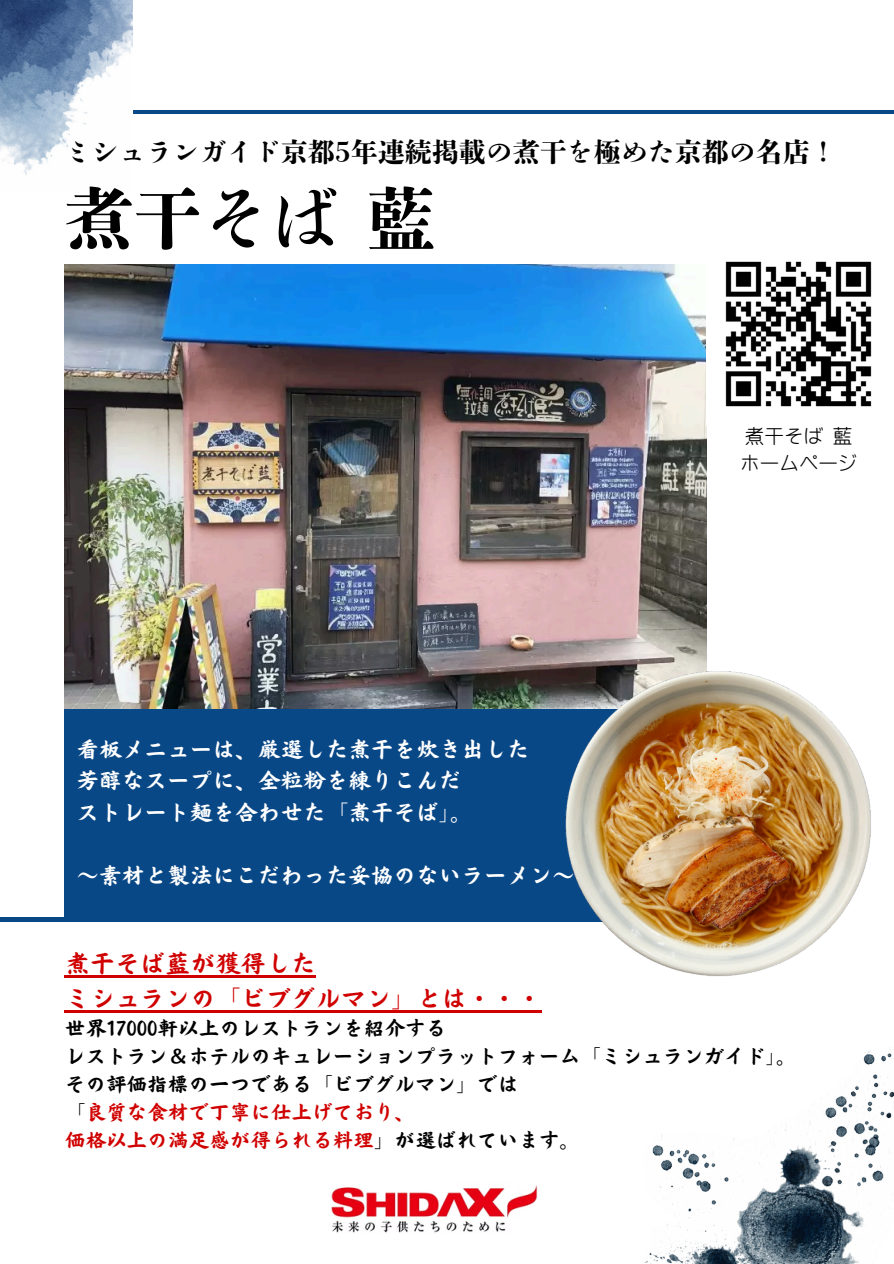
<style>
.page{position:relative;width:894px;height:1264px;background:#fff}
.page>*{position:absolute;margin:0;border:0;box-sizing:border-box;transform-origin:0 0}
.t1{font:800 68.4px "DMT Shuei Shogo Min Std";color:#000}
.t2{font:800 27px "DMT Shuei Shogo Min Std";color:#000}
.t3{font:25.05px/34.8px "S Motoya Okai Std W5";color:#d00000}
.t4{font:22.65px/31.5px "S Motoya Okai Std W5";color:#fff}
.t5{font:20.55px/28.2px "S Motoya Okai Std W5";color:#000}
.t6{font:500 19.65px "ARP Crystal R Gothic JIS";color:#000}
.s1{color:#d00000}
</style>
<div class="page">
<img style="left:65px;top:265px;width:641px;height:444px">
<hr style="left:73px;top:110px;width:820px;height:4px;background:#094886">
<img style="left:644px;top:1047px;width:249px;height:216px">
<img style="left:0;top:0;width:132px;height:175px">
<div style="left:65px;top:709px;width:692px;height:210px;background:#094886"></div>
<hr style="left:0;top:917px;width:687px;height:4px;background:#094886">
<hr style="left:65px;top:975px;width:251px;height:2px;background:#d00000">
<hr style="left:65px;top:1009px;width:477px;height:3px;background:#d00000">
<img style="left:725px;top:261px;width:147px;height:146px">
<img style="left:512px;top:650px;width:359px;height:326px">
<img style="left:331px;top:1185px;width:207px;height:48px">
<p class="t2" style="left:65px;top:138px;width:773px">ミシュランガイド京都5年連続掲載の煮干を極めた京都の名店！</p>
<p class="t1" style="left:65px;top:184px;width:371px">煮干そば藍</p>
<p class="t4" style="left:77px;top:733px;width:454px">看板メニューは、厳選した煮干を炊き出した芳醇なスープに、全粒粉を練りこんだ<br>ストレート麺を合わせた「煮干そば」。</p>
<h1 class="t4" style="left:77px;top:859px;width:496px">～素材と製法にこだわった妥協のないラーメン～</h1>
<p class="t6" style="left:744px;top:426px;width:109px">煮干そば藍</p>
<p class="t6" style="left:739px;top:453px;width:119px">ホームページ</p>
<p class="t3" style="left:65px;top:945px;width:478px">煮干そば藍が獲得した<br>ミシュランの「ビブグルマン」とは・・・</p>
<p class="t5" style="left:65px;top:1013px;width:733px">世界17000軒以上のレストランを紹介する<br>レストラン＆ホテルのキュレーションプラットフォーム「ミシュランガイド」。その評価指標の一つである「ビブグルマン」では<br>「<span class="s1">良質な食材で丁寧に仕上げており、<br>価格以上の満足感が得られる料理</span>」が選ばれています。</p>
</div>
